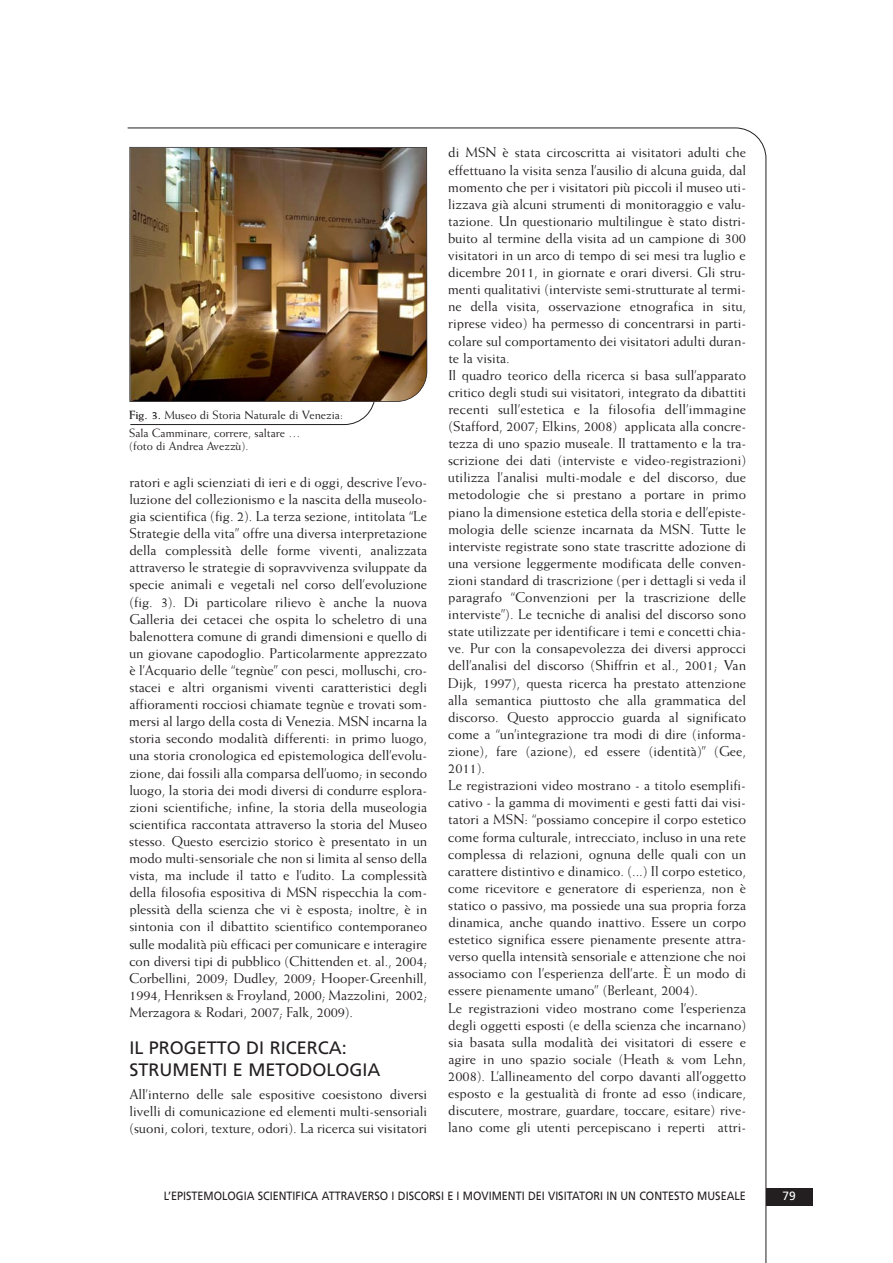
<style>
.page{position:relative;width:893px;height:1263px;background:#fff}
.page>*{position:absolute;margin:0;border:0;box-sizing:border-box;transform-origin:0 0}
.t1{font:18px/21.6px "Frutiger";color:#231f20}
.t2{font:14.25px/17.1px "Weiss";color:#231f20;text-align:justify}
.t3{font:12px "Frutiger";color:#231f20;scale:.9 1}
.t4{font:12px/18px "Weiss";color:#231f20}
.t5{font:12px "Frutiger";color:#fff}
.s1{font-weight:700}
</style>
<div class="page">
<div style="left:765px;top:1189px;width:47px;height:17px;background:#231f20"></div>
<svg style="left:130px;top:402px;width:245px;height:23px"></svg>
<img style="left:129px;top:147px;width:298px;height:255px">
<p class="t4" style="left:129px;top:406px;width:215px"><span class="s1">Fig. 3.</span> Museo di Storia Naturale di Venezia:<br>Sala Camminare, correre, saltare …</p>
<p class="t4" style="left:129px;top:438px;width:121px">(foto di Andrea Avezzù).</p>
<p class="t2" style="left:129px;top:474px;width:299px">ratori e agli scienziati di ieri e di oggi, descrive l’evo&shy;luzione del collezionismo e la nascita della museolo&shy;gia scientifica (fig. 2). La terza sezione, intitolata “Le Strategie della vita” offre una diversa interpretazione della complessità delle forme viventi, analizzata attraverso le strategie di sopravvivenza sviluppate da specie animali e vegetali nel corso dell’evoluzione (fig. 3). Di particolare rilievo è anche la nuova Galleria dei cetacei che ospita lo scheletro di una balenottera comune di grandi dimensioni e quello di un giovane capodoglio. Particolarmente apprezzato è l’Acquario delle “tegnùe” con pesci, molluschi, cro&shy;stacei e altri organismi viventi caratteristici degli affioramenti rocciosi chiamate tegnùe e trovati som&shy;mersi al largo della costa di Venezia. MSN incarna la storia secondo modalità differenti: in primo luogo, una storia cronologica ed epistemologica dell’evolu&shy;zione, dai fossili alla comparsa dell’uomo; in secondo luogo, la storia dei modi diversi di condurre esplora&shy;zioni scientifiche; infine, la storia della museologia scientifica raccontata attraverso la storia del Museo stesso. Questo esercizio storico è presentato in un mo do multi-sensoriale che non si limita al senso della vista, ma include il tatto e l’udito. La complessità della filosofia espositiva di MSN rispecchia la com&shy;plessità della scienza che vi è esposta; inoltre, è in sintonia con il dibattito scientifico contemporaneo sulle modalità più efficaci per comunicare e interagire con diversi tipi di pubblico (Chittenden et. al., 2004; Corbellini, 2009; Dudley, 2009; Hooper-Greenhill, 1994, Henriksen &amp; Froyland, 2000; Mazzolini, 2002; Merzagora &amp; Rodari, 2007; Falk, 2009).</p>
<p class="t1" style="left:129px;top:1038px;width:252px">IL PROGETTO DI RICERCA:<br>STRUMENTI E METODOLOGIA</p>
<p class="t2" style="left:129px;top:1086px;width:299px">All’interno delle sale espositive coesistono diversi livelli di comunicazione ed elementi multi-sensoriali (suoni, colori, texture, odori). La ricerca sui visitatori</p>
<p class="t2" style="left:448px;top:145px;width:300px;text-align:left">di MSN è stata circoscritta ai visitatori adulti che effettuano la visita senza l’ausilio di alcuna guida, dal momento che per i visitatori più piccoli il museo uti&shy;lizzava già alcuni strumenti di monitoraggio e valu&shy;tazione. Un questionario multilingue è stato distri&shy;buito al termine della visita ad un campione di 300 visitatori in un arco di tempo di sei mesi tra luglio e dicembre 2011, in giornate e orari diversi. Gli stru&shy;menti qualitativi (interviste semi-strutturate al termi&shy;ne della visita, osservazione etnografica in situ, riprese video) ha permesso di concentrarsi in parti&shy;colare sul comportamento dei visitatori adulti duran&shy;te la visita.<br>Il quadro teorico della ricerca si basa sull’apparato critico degli studi sui visitatori, integrato da dibattiti recenti sull’estetica e la filosofia dell’immagine (Stafford, 2007; Elkins, 2008) applicata alla concre&shy;tezza di uno spazio museale. Il trattamento e la tra&shy;scrizione dei dati (interviste e video-registrazioni) utilizza l’analisi multi-modale e del discorso, due metodologie che si prestano a portare in primo piano la dimensione estetica della storia e dell’episte&shy;mologia delle scienze incarnata da MSN. Tutte le interviste registrate sono state trascritte adozione di una versione leggermente modificata delle conven&shy;zioni standard di trascrizione (per i dettagli si veda il paragrafo “Convenzioni per la trascrizione delle interviste”). Le tecniche di analisi del discorso sono state utilizzate per identificare i temi e concetti chia&shy;ve. Pur con la consapevolezza dei diversi approcci dell’analisi del discorso (Shiffrin et al., 2001; Van Dijk, 1997), questa ricerca ha prestato attenzione alla semantica piuttosto che alla grammatica del discorso. Questo approccio guarda al significato come a “un’integrazione tra modi di dire (informa&shy;zione), fare (azione), ed essere (identità)” (Gee, 2011).<br>Le registrazioni video mostrano - a titolo esemplifi&shy;cativo - la gamma di movimenti e gesti fatti dai visi&shy;tatori a MSN: “possiamo concepire il corpo estetico come forma culturale, intrecciato, incluso in una rete complessa di relazioni, ognuna delle quali con un carattere distintivo e dinamico. (...) Il corpo estetico, come ricevitore e generatore di esperienza, non è statico o passivo, ma possiede una sua propria forza dinamica, anche quando inattivo. Essere un corpo estetico significa essere pienamente presente attra&shy;verso quella intensità sensoriale e attenzione che noi associamo con l’esperienza dell’arte. È un modo di essere pienamente umano” (Berleant, 2004).<br>Le registrazioni video mostrano come l’esperienza degli oggetti esposti (e della scienza che incarnano) sia basata sulla modalità dei visitatori di essere e agire in uno spazio sociale (Heath &amp; vom Lehn, 2008). L’allineamento del corpo davanti all’oggetto esposto e la gestualità di fronte ad esso (indicare, discutere, mostrare, guardare, toccare, esitare) rive&shy;lano come gli utenti percepiscano i reperti attri-</p>
<p class="t3" style="left:164px;top:1191px;width:648px">L’EPISTEMOLOGIA SCIENTIFICA ATTRAVERSO I DISCORSI E I MOVIMENTI DEI VISITATORI IN UN CONTESTO MUSEALE</p>
<p class="t5" style="left:782px;top:1191px;width:15px">79</p>
</div>
